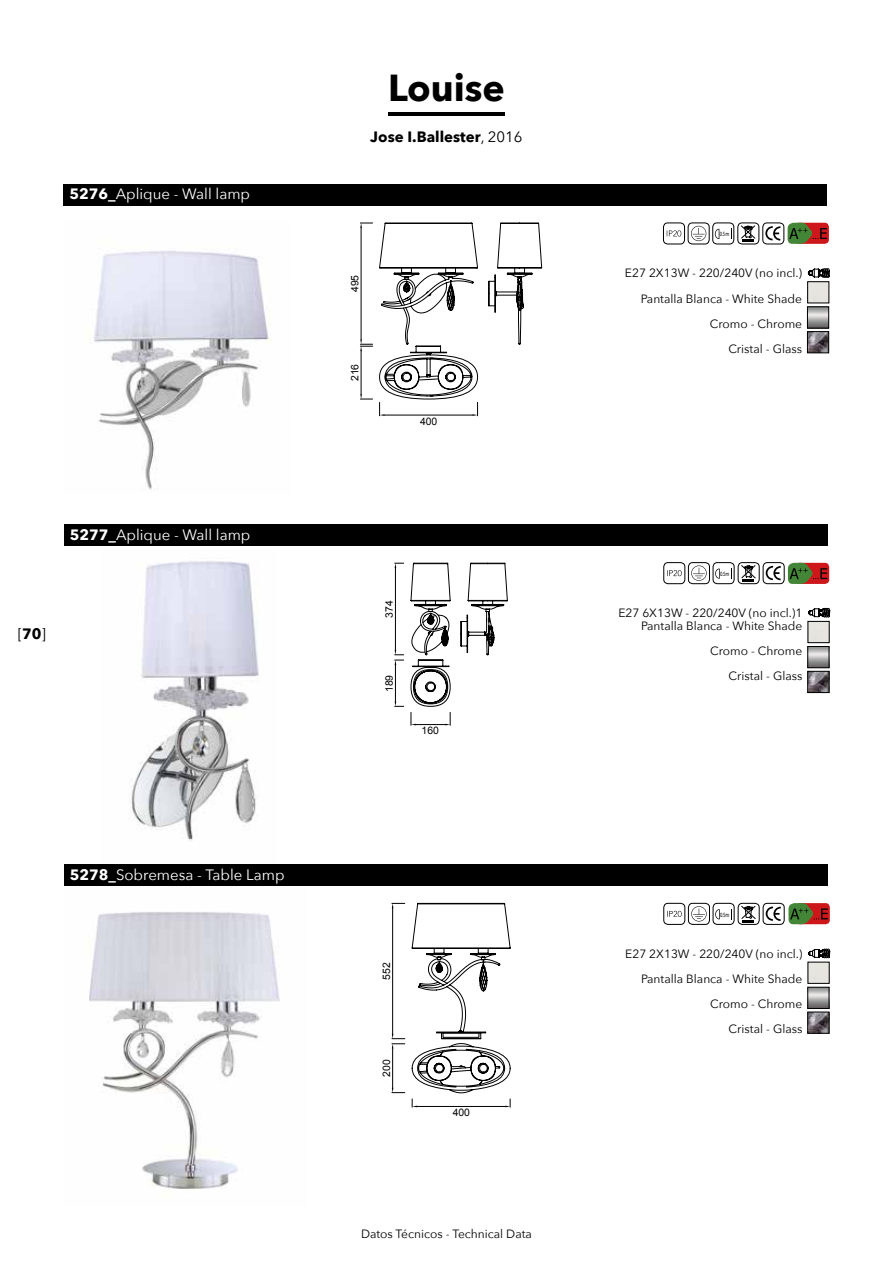
<style>
.page{position:relative;width:893px;height:1263px;background:#fff}
.page>*{position:absolute;margin:0;border:0;box-sizing:border-box;transform-origin:0 0}
.t1{font:700 37.5px "Avenir Next";color:#000}
.t2{font:15px "Avenir Next";color:#fff}
.t3{font:700 15px "Avenir Next";color:#000}
.t4{font:15px "Avenir Next";color:#000}
.t5{font:12px/25.2px "Avenir Next";color:#000;text-align:right}
.t6{font:10.35px "Arial";color:#000}
.t7{font:6.45px "Myriad Pro";color:#000;scale:.71 1}
.s1{font-weight:700}
.s2{font-weight:400}
</style>
<div class="page">
<img style="left:102px;top:561px;width:175px;height:304px">
<img style="left:89px;top:912px;width:191px;height:277px">
<img style="left:89px;top:250px;width:182px;height:240px">
<div style="left:64px;top:525px;width:764px;height:21px;background:#000"></div>
<div style="left:64px;top:865px;width:764px;height:21px;background:#000"></div>
<hr style="left:388px;top:112px;width:117px;height:4px;background:#000">
<svg style="left:715px;top:568px;width:5px;height:11px"></svg>
<div style="left:713px;top:562px;width:21px;height:22px;border:1px solid #000;border-radius:4px"></div>
<svg style="left:715px;top:909px;width:5px;height:10px"></svg>
<div style="left:713px;top:903px;width:21px;height:21px;border:1px solid #000;border-radius:4px"></div>
<svg style="left:741px;top:565px;width:15px;height:17px"></svg>
<div style="left:738px;top:562px;width:21px;height:22px;border:1px solid #000;border-radius:4px"></div>
<svg style="left:741px;top:905px;width:15px;height:17px"></svg>
<div style="left:738px;top:903px;width:21px;height:21px;border:1px solid #000;border-radius:4px"></div>
<svg style="left:766px;top:566px;width:15px;height:14px"></svg>
<div style="left:763px;top:562px;width:21px;height:22px;border:1px solid #000;border-radius:4px"></div>
<svg style="left:766px;top:906px;width:15px;height:15px"></svg>
<div style="left:763px;top:903px;width:21px;height:21px;border:1px solid #000;border-radius:4px"></div>
<div style="left:688px;top:562px;width:22px;height:22px;border:1px solid #000;border-radius:4px"></div>
<svg style="left:691px;top:565px;width:16px;height:16px"></svg>
<div style="left:688px;top:903px;width:22px;height:21px;border:1px solid #000;border-radius:4px"></div>
<svg style="left:691px;top:906px;width:16px;height:15px"></svg>
<div style="left:664px;top:562px;width:21px;height:22px;border:1px solid #000;border-radius:4px"></div>
<svg style="left:667px;top:570px;width:15px;height:6px"></svg>
<div style="left:664px;top:903px;width:21px;height:21px;border:1px solid #000;border-radius:4px"></div>
<svg style="left:667px;top:911px;width:15px;height:6px"></svg>
<svg style="left:795px;top:563px;width:34px;height:21px"></svg>
<svg style="left:788px;top:563px;width:39px;height:21px"></svg>
<div style="left:795px;top:903px;width:35px;height:21px;background:#cd171a;border-radius:4px"></div>
<svg style="left:788px;top:903px;width:40px;height:21px"></svg>
<div style="left:63px;top:184px;width:764px;height:22px;background:#000"></div>
<svg style="left:715px;top:229px;width:4px;height:10px"></svg>
<div style="left:713px;top:223px;width:21px;height:21px;border:1px solid #000;border-radius:4px"></div>
<svg style="left:741px;top:225px;width:15px;height:17px"></svg>
<div style="left:738px;top:223px;width:21px;height:21px;border:1px solid #000;border-radius:4px"></div>
<svg style="left:765px;top:226px;width:15px;height:15px"></svg>
<div style="left:763px;top:223px;width:21px;height:21px;border:1px solid #000;border-radius:4px"></div>
<div style="left:688px;top:223px;width:21px;height:21px;border:1px solid #000;border-radius:4px"></div>
<svg style="left:691px;top:226px;width:15px;height:15px"></svg>
<div style="left:663px;top:223px;width:22px;height:21px;border:1px solid #000;border-radius:4px"></div>
<svg style="left:667px;top:230px;width:14px;height:6px"></svg>
<div style="left:794px;top:223px;width:35px;height:21px;background:#cd171a;border-radius:4px"></div>
<svg style="left:788px;top:223px;width:39px;height:21px"></svg>
<svg style="left:394px;top:562px;width:114px;height:163px"></svg>
<svg style="left:391px;top:903px;width:120px;height:204px"></svg>
<svg style="left:488px;top:222px;width:54px;height:123px"></svg>
<svg style="left:360px;top:222px;width:118px;height:194px"></svg>
<div style="left:807px;top:646px;width:22px;height:22px;border:1px solid #000"></div>
<img style="left:809px;top:989px;width:18px;height:18px">
<div style="left:807px;top:987px;width:22px;height:22px;border:1px solid #000"></div>
<svg style="left:808px;top:608px;width:22px;height:9px"></svg>
<svg style="left:808px;top:949px;width:22px;height:9px"></svg>
<div style="left:808px;top:621px;width:21px;height:22px;border:1px solid #000"></div>
<img style="left:809px;top:673px;width:18px;height:18px">
<div style="left:807px;top:671px;width:22px;height:22px;border:1px solid #000"></div>
<img style="left:809px;top:1014px;width:18px;height:17px">
<div style="left:807px;top:1012px;width:22px;height:21px;border:1px solid #000"></div>
<div style="left:807px;top:307px;width:22px;height:21px;border:1px solid #000"></div>
<svg style="left:808px;top:268px;width:22px;height:10px"></svg>
<div style="left:807px;top:281px;width:22px;height:22px;border:1px solid #000"></div>
<img style="left:809px;top:333px;width:18px;height:18px">
<div style="left:807px;top:331px;width:22px;height:22px;border:1px solid #000"></div>
<p class="t2" style="left:69px;top:182px;width:182px"><span class="s1">5276_</span>Aplique - Wall lamp</p>
<p class="t2" style="left:70px;top:522px;width:182px"><span class="s1">5277_</span>Aplique - Wall lamp</p>
<p class="t4" style="left:18px;top:621px;width:30px">[<span class="s1">70</span>]</p>
<p class="t2" style="left:70px;top:862px;width:216px"><span class="s1">5278_</span>Sobremesa - Table Lamp</p>
<h1 class="t1" style="left:388px;top:56px;width:118px">Louise</h1>
<p class="t3" style="left:370px;top:124px;width:154px">Jose I.Ballester<span class="s2">, 2016</span></p>
<p class="t6" style="left:348px;top:292px;width:19px;rotate:-90deg">495</p>
<p class="t6" style="left:348px;top:381px;width:19px;rotate:-90deg">216</p>
<p class="t6" style="left:420px;top:414px;width:19px">400</p>
<p class="t6" style="left:382px;top:618px;width:19px;rotate:-90deg">374</p>
<p class="t6" style="left:382px;top:692px;width:19px;rotate:-90deg">189</p>
<p class="t6" style="left:422px;top:724px;width:19px">160</p>
<p class="t6" style="left:380px;top:980px;width:19px;rotate:-90deg">552</p>
<p class="t6" style="left:380px;top:1077px;width:19px;rotate:-90deg">200</p>
<p class="t6" style="left:453px;top:1106px;width:19px">400</p>
<p class="t5" style="left:361px;top:1220px;width:172px">Datos Técnicos - Technical Data</p>
<p class="t7" style="left:720px;top:230px;width:15px">0.5m</p>
<p class="t5" style="left:625px;top:260px;width:179px">E27 2X13W - 220/240V (no incl.)<br>Pantalla Blanca - White Shade<br>Cromo - Chrome<br>Cristal - Glass</p>
<p class="t7" style="left:720px;top:570px;width:15px">0.5m</p>
<p class="t5" style="left:618px;top:606px;width:186px;line-height:12.6px">E27 6X13W - 220/240V (no incl.)1<br>Pantalla Blanca - White Shade</p>
<p class="t5" style="left:710px;top:638px;width:94px">Cromo - Chrome<br>Cristal - Glass</p>
<p class="t7" style="left:720px;top:910px;width:15px">0.5m</p>
<p class="t5" style="left:625px;top:940px;width:179px">E27 2X13W - 220/240V (no incl.)<br>Pantalla Blanca - White Shade<br>Cromo - Chrome<br>Cristal - Glass</p>
</div>
